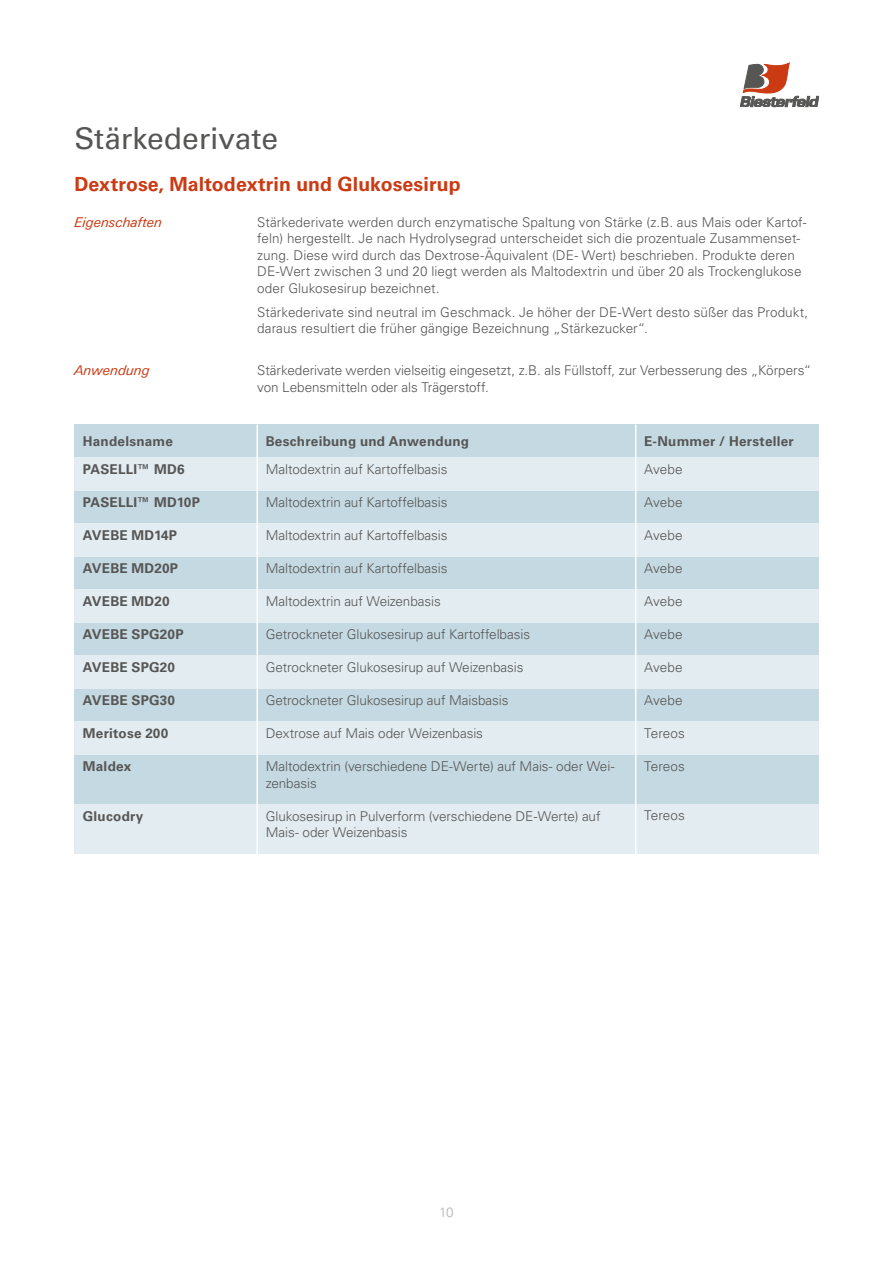
<style>
.page{position:relative;width:893px;height:1263px;background:#fff}
.page>*{position:absolute;margin:0;border:0;box-sizing:border-box;transform-origin:0 0}
.t1{font:30px "Univers Com 55 Roman";letter-spacing:-.005em;color:#565655}
.t2{font:700 19.5px "Univers LT Std";letter-spacing:.005em;color:#cb3a13}
.t3{font:300 13.5px/16.5px "Univers LT Std";color:#565655}
.t4{font:700 13.5px "Univers LT Std";letter-spacing:.015em;color:#565655}
.t5{font:italic 13.5px "Univers Next Pro";letter-spacing:.005em;color:#cb3a13}
.t6{font:300 13.5px "Univers LT Std";color:#b1b2b3}
</style>
<div class="page">
<svg style="left:740px;top:63px;width:79px;height:44px"></svg>
<div style="left:74px;top:425px;width:745px;height:429px;background:#c5d9e2"></div>
<div style="left:74px;top:458px;width:745px;height:33px;background:#e3ecf1"></div>
<div style="left:74px;top:524px;width:745px;height:33px;background:#e3ecf1"></div>
<div style="left:74px;top:590px;width:745px;height:33px;background:#e3ecf1"></div>
<div style="left:74px;top:655px;width:745px;height:33px;background:#e3ecf1"></div>
<div style="left:74px;top:722px;width:745px;height:33px;background:#e3ecf1"></div>
<div style="left:74px;top:804px;width:745px;height:50px;background:#e3ecf1"></div>
<hr style="left:256px;top:425px;width:2px;height:445px;background:#fff">
<hr style="left:635px;top:425px;width:1px;height:445px;background:#fff">
<h1 class="t1" style="left:74px;top:121px;width:205px">Stärkederivate</h1>
<h2 class="t2" style="left:74px;top:173px;width:388px">Dextrose, Maltodextrin und Glukosesirup</h2>
<p class="t5" style="left:74px;top:214px;width:89px">Eigenschaften</p>
<p class="t5" style="left:74px;top:362px;width:77px">Anwendung</p>
<p class="t3" style="left:257px;top:214px;width:551px">Stärkederivate werden durch enzymatische Spaltung von Stärke (z.B. aus Mais oder Kartof&shy;feln) hergestellt. Je nach Hydrolysegrad unterscheidet sich die prozentuale Zusammenset&shy;zung. Diese wird durch das Dextrose-Äquivalent (DE- Wert) beschrieben. Produkte deren DE-Wert zwischen 3 und 20 liegt werden als Maltodextrin und über 20 als Trockenglukose oder Glukosesirup bezeichnet.</p>
<p class="t3" style="left:257px;top:304px;width:553px">Stärkederivate sind neutral im Geschmack. Je höher der DE-Wert desto süßer das Produkt, daraus resultiert die früher gängige Bezeichnung „Stärkezucker“.</p>
<p class="t3" style="left:257px;top:362px;width:556px">Stärkederivate werden vielseitig eingesetzt, z.B. als Füllstoff, zur Verbesserung des „Körpers“ von Lebensmitteln oder als Trägerstoff.</p>
<p class="t4" style="left:83px;top:433px;width:92px">Handelsname</p>
<p class="t4" style="left:266px;top:433px;width:205px">Beschreibung und Anwendung</p>
<p class="t4" style="left:644px;top:433px;width:151px">E-Nummer / Hersteller</p>
<p class="t3" style="left:266px;top:461px;width:183px">Maltodextrin auf Kartoffelbasis</p>
<p class="t3" style="left:266px;top:494px;width:183px">Maltodextrin auf Kartoffelbasis</p>
<p class="t3" style="left:266px;top:527px;width:183px">Maltodextrin auf Kartoffelbasis</p>
<p class="t3" style="left:266px;top:560px;width:183px">Maltodextrin auf Kartoffelbasis</p>
<p class="t3" style="left:266px;top:593px;width:177px">Maltodextrin auf Weizenbasis</p>
<p class="t3" style="left:266px;top:626px;width:266px">Getrockneter Glukosesirup auf Kartoffelbasis</p>
<p class="t3" style="left:266px;top:659px;width:259px">Getrockneter Glukosesirup auf Weizenbasis</p>
<p class="t3" style="left:266px;top:692px;width:244px">Getrockneter Glukosesirup auf Maisbasis</p>
<p class="t3" style="left:266px;top:725px;width:219px">Dextrose auf Mais oder Weizenbasis</p>
<p class="t3" style="left:266px;top:758px;width:350px">Maltodextrin (verschiedene DE-Werte) auf Mais- oder Wei&shy;zenbasis</p>
<p class="t3" style="left:266px;top:807px;width:336px">Glukosesirup in Pulverform (verschiedene DE-Werte) auf<br>Mais- oder Weizenbasis</p>
<p class="t4" style="left:83px;top:461px;width:103px">PASELLI™ MD6</p>
<p class="t4" style="left:83px;top:494px;width:119px">PASELLI™ MD10P</p>
<p class="t4" style="left:83px;top:527px;width:96px">AVEBE MD14P</p>
<p class="t4" style="left:83px;top:560px;width:97px">AVEBE MD20P</p>
<p class="t4" style="left:83px;top:593px;width:88px">AVEBE MD20</p>
<p class="t4" style="left:83px;top:626px;width:102px">AVEBE SPG20P</p>
<p class="t4" style="left:83px;top:659px;width:94px">AVEBE SPG20</p>
<p class="t4" style="left:83px;top:692px;width:94px">AVEBE SPG30</p>
<p class="t4" style="left:83px;top:725px;width:87px">Meritose 200</p>
<p class="t4" style="left:83px;top:758px;width:50px">Maldex</p>
<p class="t4" style="left:83px;top:808px;width:62px">Glucodry</p>
<p class="t3" style="left:644px;top:461px;width:40px">Avebe</p>
<p class="t3" style="left:644px;top:494px;width:40px">Avebe</p>
<p class="t3" style="left:644px;top:527px;width:40px">Avebe</p>
<p class="t3" style="left:644px;top:560px;width:40px">Avebe</p>
<p class="t3" style="left:644px;top:593px;width:40px">Avebe</p>
<p class="t3" style="left:644px;top:626px;width:40px">Avebe</p>
<p class="t3" style="left:644px;top:659px;width:40px">Avebe</p>
<p class="t3" style="left:644px;top:692px;width:40px">Avebe</p>
<p class="t3" style="left:644px;top:725px;width:42px">Tereos</p>
<p class="t3" style="left:644px;top:758px;width:42px">Tereos</p>
<p class="t3" style="left:644px;top:807px;width:42px">Tereos</p>
<p class="t6" style="left:439px;top:1204px;width:16px">10</p>
</div>
